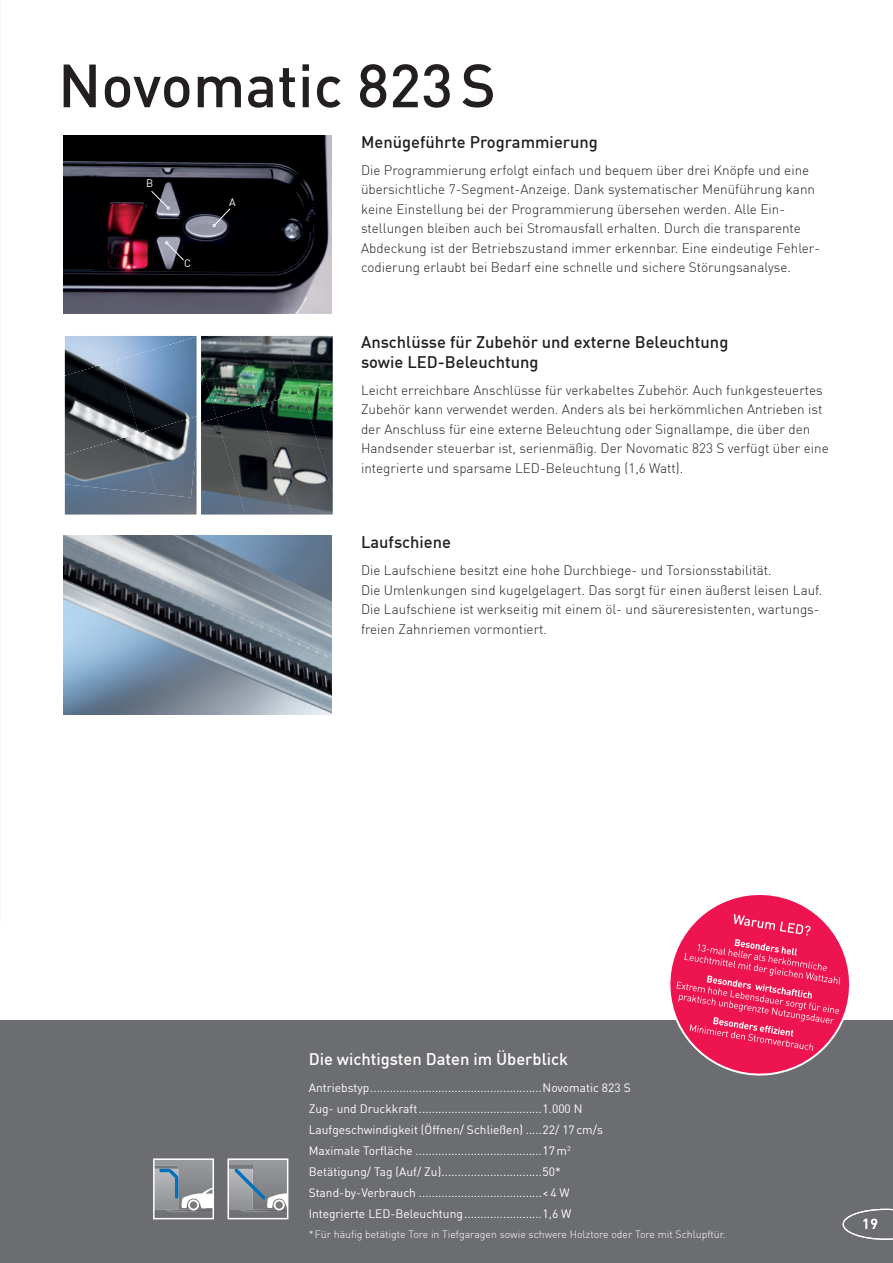
<style>
.page{position:relative;width:893px;height:1263px;background:#fff}
.page>*{position:absolute;margin:0;border:0;box-sizing:border-box;transform-origin:0 0}
.t1{font:500 60px "DIN";color:#231f20}
.t2{font:500 16.5px/19.5px "DIN";color:#231f20}
.t3{font:500 16.5px "DIN";color:#fff}
.t4{font:500 14.25px "DIN";color:#fff}
.t5{font:300 13.5px/19.5px "DIN";color:#231f20}
.t6{font:12px/21px "DIN";color:#fff}
.t7{font:10.65px "DIN";color:#fff}
.t8{font:300 10.5px "DIN";color:#fff}
</style>
<div class="page">
<div style="left:0;top:1020px;width:893px;height:243px;background:#6c6d70"></div>
<svg style="left:230px;top:1161px;width:55px;height:51px;background:#90979d"></svg>
<div style="left:227px;top:1158px;width:61px;height:61px;border:2px solid #fff"></div>
<svg style="left:156px;top:1161px;width:55px;height:51px;background:#989fa5"></svg>
<div style="left:153px;top:1158px;width:61px;height:61px;border:2px solid #fff"></div>
<svg style="left:670px;top:895px;width:180px;height:181px"></svg>
<svg style="left:843px;top:1209px;width:50px;height:31px"></svg>
<img style="left:63px;top:135px;width:268px;height:179px">
<svg style="left:165px;top:241px;width:19px;height:20px"></svg>
<svg style="left:213px;top:208px;width:18px;height:19px"></svg>
<svg style="left:151px;top:190px;width:19px;height:19px"></svg>
<img style="left:63px;top:536px;width:268px;height:178px">
<img style="left:65px;top:494px;width:132px;height:20px">
<img style="left:65px;top:455px;width:74px;height:39px">
<img style="left:65px;top:376px;width:74px;height:79px">
<img style="left:65px;top:336px;width:52px;height:40px">
<img style="left:139px;top:433px;width:58px;height:64px">
<img style="left:117px;top:336px;width:80px;height:97px">
<img style="left:201px;top:423px;width:16px;height:91px">
<img style="left:201px;top:418px;width:16px;height:5px">
<img style="left:217px;top:418px;width:43px;height:96px">
<img style="left:201px;top:336px;width:59px;height:82px">
<img style="left:260px;top:405px;width:73px;height:109px">
<img style="left:239px;top:336px;width:64px;height:69px">
<img style="left:303px;top:392px;width:30px;height:102px">
<img style="left:286px;top:336px;width:47px;height:56px">
<h1 class="t1" style="left:58px;top:47px;width:439px">Novomatic 823 S</h1>
<p class="t7" style="left:146px;top:176px;width:9px">B</p>
<p class="t7" style="left:184px;top:257px;width:8px">C</p>
<p class="t7" style="left:229px;top:195px;width:8px">A</p>
<p class="t2" style="left:361px;top:131px;width:238px">Menügeführte Programmierung</p>
<p class="t5" style="left:361px;top:160px;width:461px">Die Programmierung erfolgt einfach und bequem über drei Knöpfe und eine übersichtliche 7-Segment-Anzeige. Dank systematischer Menüführung kann keine Einstellung bei der Programmierung übersehen werden. Alle Ein&shy;stellungen bleiben auch bei Stromausfall erhalten. Durch die transparente Abdeckung ist der Betriebszustand immer erkennbar. Eine eindeutige Fehler&shy;codierung erlaubt bei Bedarf eine schnelle und sichere Störungsanalyse.</p>
<p class="t2" style="left:361px;top:332px;width:369px">Anschlüsse für Zubehör und externe Beleuchtung sowie LED-Beleuchtung</p>
<p class="t5" style="left:361px;top:380px;width:469px">Leicht erreichbare Anschlüsse für verkabeltes Zubehör. Auch funkgesteuertes Zubehör kann verwendet werden. Anders als bei herkömmlichen Antrieben ist der Anschluss für eine externe Beleuchtung oder Signallampe, die über den Handsender steuerbar ist, serienmäßig. Der Novomatic 823 S verfügt über eine integrierte und sparsame LED-Beleuchtung (1,6 Watt).</p>
<p class="t2" style="left:361px;top:532px;width:92px">Laufschiene</p>
<p class="t5" style="left:361px;top:561px;width:463px">Die Laufschiene besitzt eine hohe Durchbiege- und Torsionsstabilität.<br>Die Umlenkungen sind kugelgelagert. Das sorgt für einen äußerst leisen Lauf.<br>Die Laufschiene ist werkseitig mit einem öl- und säureresistenten, wartungs&shy;freien Zahnriemen vormontiert.</p>
<p class="t3" style="left:309px;top:1049px;width:261px">Die wichtigsten Daten im Überblick</p>
<p class="t6" style="left:309px;top:1077px;width:324px">Antriebstyp .....................................................Novomatic 823 S Zug- und Druckkraft ......................................1.000 N Laufgeschwindigkeit (Öffnen/ Schließen) .....22/ 17 cm/s Maximale Torfläche .......................................17 m<sup>2<br></sup>Betätigung/ Tag (Auf/ Zu) ...............................50* Stand-by-Verbrauch ......................................&lt; 4 W<br>Integrierte LED-Beleuchtung ........................1,6 W</p>
<p class="t8" style="left:311px;top:1227px;width:272px">* Für große und schwere Garagentore bis 5.500 mm Breite.</p>
<p class="t8" style="left:309px;top:1228px;width:418px">* Für häufig betätigte Tore in Tiefgaragen sowie schwe Holztore oder Tore mit Schlupftür.</p>
<p class="t4" style="left:862px;top:1215px;width:17px">19</p>
</div>
